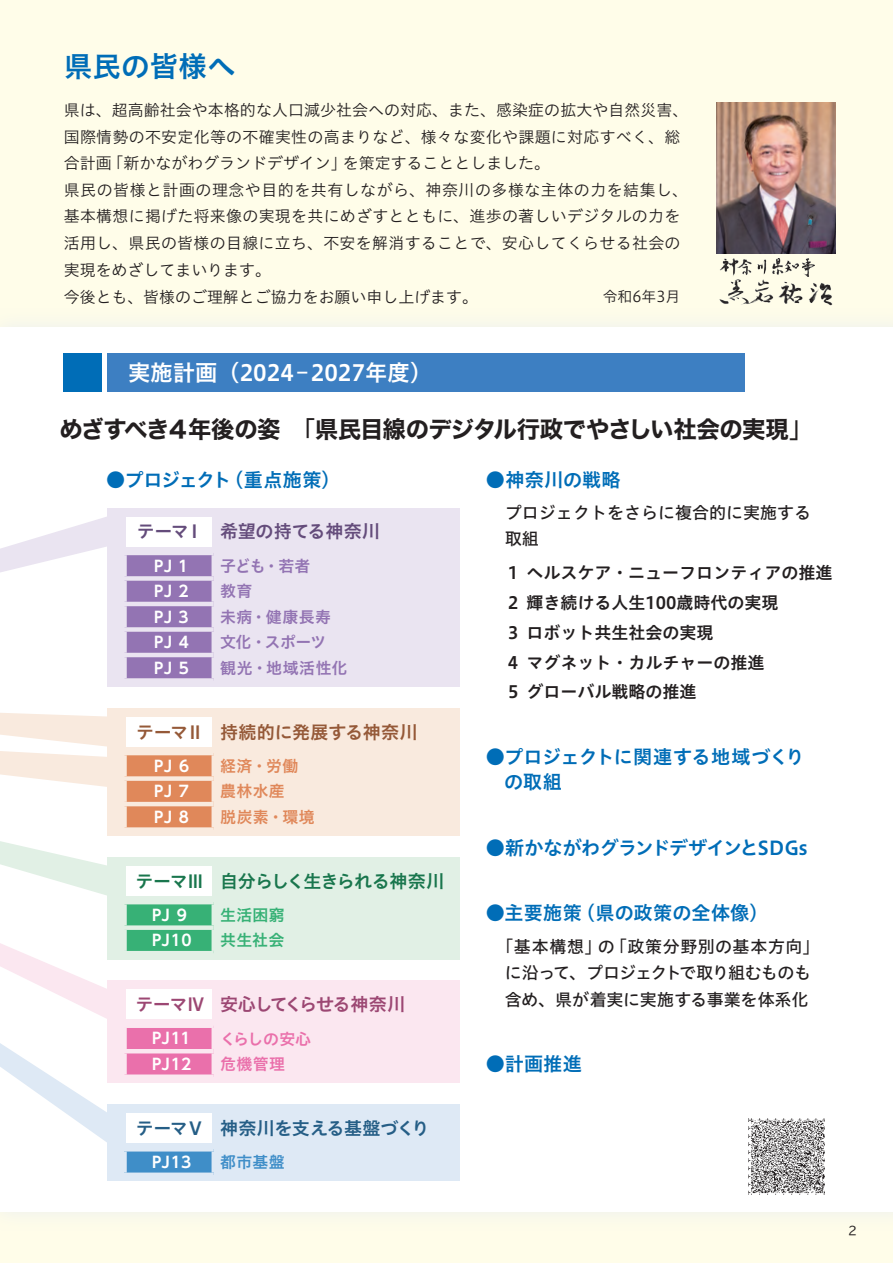
<style>
.page{position:relative;width:893px;height:1263px;background:#fffde9}
.page>*{position:absolute;margin:0;border:0;box-sizing:border-box;transform-origin:0 0}
.t1{font:28.65px "Hiragino UD Sans Std N W6";color:#006db7}
.t2{font:23.4px "Hiragino Sans W7";letter-spacing:-.03em;color:#231f20}
.t3{font:22.35px "Hiragino UD Sans Std N W6";color:#fff}
.t4{font:19.2px/24.5px "Hiragino UD Sans Std N W6";letter-spacing:-.005em;color:#006db7}
.t5{font:19.2px "Hiragino UD Sans Std N W6";letter-spacing:-.03em;color:#006db7}
.t6{font:19.2px "Hiragino UD Sans Std N W6";letter-spacing:-.045em;color:#006db7}
.t7{font:18px "Hiragino UD Sans Std N W6";letter-spacing:-.04em;color:#19764d}
.t8{font:18px "Hiragino UD Sans Std N W6";letter-spacing:-.025em;color:#255e86}
.t9{font:18px "Hiragino UD Sans Std N W6";letter-spacing:-.01em;color:#955938}
.t10{font:18px "Hiragino UD Sans Std N W6";letter-spacing:-.06em;color:#9c4773}
.t11{font:18px "Hiragino UD Sans Std N W6";letter-spacing:-.015em;color:#644c7b}
.t12{font:16.95px/26.5px "Hiragino UD Sans Std N W5";color:#231f20;text-align:center}
.t13{font:16.95px/29.7px "Hiragino UD Sans Std N W6";color:#231f20}
.t14{font:15.9px/26.7px "Hiragino UD Sans Std N W3";letter-spacing:.02em;color:#231f20}
.t15{font:15.9px "Hiragino UD Sans Std N W6";letter-spacing:.015em;color:#9374b3}
.t16{font:15.9px "Hiragino UD Sans Std N W6";letter-spacing:.025em;color:#e0885a}
.t17{font:15.9px "Hiragino UD Sans Std N W6";color:#ea70ab}
.t18{font:15.9px "Hiragino UD Sans Std N W6";letter-spacing:.015em;color:#37b176}
.t19{font:15.9px "Hiragino UD Sans Std N W6";color:#3f8ec8}
.t20{font:700 15.45px "UD Shin Go NT Pr 6 N De";letter-spacing:.005em;color:#fff}
.t21{font:11.7px "TBUD Go Std";color:#231f20}
.s1{font-size:16.95px}
.s2{font-size:14.85px}
.s3{font-family:"Hiragino UD Sans Std N W6"}
</style>
<div class="page">
<div style="left:0;top:308px;width:893px;height:924px;background:#fbfaea"></div>
<div style="left:0;top:327px;width:893px;height:885px;background:#fff"></div>
<div style="left:107px;top:508px;width:353px;height:179px;background:#eae4f1"></div>
<div style="left:107px;top:708px;width:353px;height:128px;background:#f9eade"></div>
<div style="left:107px;top:857px;width:353px;height:102px;background:#e1f0e5"></div>
<div style="left:107px;top:981px;width:353px;height:102px;background:#fbe7f0"></div>
<div style="left:107px;top:1104px;width:353px;height:77px;background:#dee9f5"></div>
<div style="left:107px;top:353px;width:638px;height:38px;background:#3d7fc2"></div>
<div style="left:63px;top:353px;width:39px;height:38px;background:#006db7"></div>
<div style="left:126px;top:517px;width:86px;height:29px;background:#fff"></div>
<div style="left:127px;top:555px;width:85px;height:123px;background:#9374b3"></div>
<div style="left:122px;top:576px;width:92px;height:5px;background:#eae4f1"></div>
<hr style="left:122px;top:602px;width:92px;height:4px;background:#eae4f1">
<div style="left:122px;top:627px;width:92px;height:5px;background:#eae4f1"></div>
<hr style="left:122px;top:653px;width:92px;height:4px;background:#eae4f1">
<div style="left:127px;top:755px;width:85px;height:72px;background:#e0885a"></div>
<div style="left:122px;top:776px;width:92px;height:5px;background:#f9eade"></div>
<hr style="left:122px;top:802px;width:92px;height:4px;background:#f9eade">
<div style="left:126px;top:717px;width:86px;height:29px;background:#fff"></div>
<div style="left:127px;top:904px;width:85px;height:47px;background:#37b176"></div>
<div style="left:122px;top:925px;width:92px;height:5px;background:#e1f0e5"></div>
<div style="left:126px;top:866px;width:86px;height:30px;background:#fff"></div>
<div style="left:127px;top:1028px;width:85px;height:46px;background:#ea70ab"></div>
<hr style="left:122px;top:1049px;width:92px;height:4px;background:#fbe7f0">
<div style="left:126px;top:989px;width:86px;height:30px;background:#fff"></div>
<div style="left:124px;top:1149px;width:90px;height:26px;background:#3f8ec8"></div>
<hr style="left:122px;top:1147px;width:92px;height:4px;background:#dee9f5">
<div style="left:122px;top:1151px;width:5px;height:21px;background:#dee9f5"></div>
<hr style="left:212px;top:1151px;width:4px;height:21px;background:#dee9f5">
<div style="left:122px;top:1172px;width:92px;height:5px;background:#dee9f5"></div>
<div style="left:126px;top:1113px;width:86px;height:30px;background:#fff"></div>
<img style="left:716px;top:102px;width:120px;height:151px">
<svg style="left:0;top:1043px;width:107px;height:99px"></svg>
<svg style="left:0;top:943px;width:107px;height:76px"></svg>
<svg style="left:0;top:841px;width:107px;height:55px"></svg>
<svg style="left:0;top:517px;width:107px;height:55px"></svg>
<svg style="left:0;top:713px;width:107px;height:74px"></svg>
<img style="left:720px;top:258px;width:94px;height:19px">
<img style="left:719px;top:279px;width:114px;height:26px">
<img style="left:748px;top:1118px;width:77px;height:77px">
<h1 class="t1" style="left:64px;top:45px;width:174px">県民の皆様へ</h1>
<p class="t14" style="left:64px;top:96px;width:626px">県は、超高齢社会や本格的な人口減少社会への対応、また、感染症の拡大や自然災害、国際情勢の不安定化等の不確実性の高まりなど、様々な変化や課題に対応すべく、総合計画「新かながわグランドデザイン」を策定することとしました。<br>県民の皆様と計画の理念や目的を共有しながら、神奈川の多様な主体の力を結集し、基本構想に掲げた将来像の実現を共にめざすとともに、進歩の著しいデジタルの力を活用し、県民の皆様の目線に立ち、不安を解消することで、安心してくらせる社会の実現をめざしてまいります。<br>今後とも、皆様のご理解とご協力をお願い申し上げます。<span class="s1">　　 　　　 　　</span><span class="s2">令和6年3月</span></p>
<h3 class="t3" style="left:128px;top:355px;width:305px">実施計画（2024-2027年度）</h3>
<h2 class="t2" style="left:59px;top:411px;width:754px">めざすべき４年後の姿　<span class="s3">「</span>県民目線のデジタル行政でやさしい社会の実現<span class="s3">」</span></h2>
<p class="t6" style="left:106px;top:465px;width:236px">●プロジェクト（重点施策）</p>
<p class="t11" style="left:137px;top:518px;width:245px">テーマⅠ 希望の持てる神奈川</p>
<p class="t20" style="left:154px;top:553px;width:38px">PJ１</p>
<p class="t15" style="left:220px;top:554px;width:92px">子ども・若者</p>
<p class="t20" style="left:154px;top:579px;width:39px">PJ ２</p>
<p class="t15" style="left:220px;top:579px;width:34px">教育</p>
<p class="t20" style="left:154px;top:604px;width:39px">PJ ３</p>
<p class="t15" style="left:220px;top:605px;width:112px">未病・健康長寿</p>
<p class="t20" style="left:154px;top:630px;width:39px">PJ ４</p>
<p class="t15" style="left:220px;top:630px;width:108px">文化・スポーツ</p>
<p class="t20" style="left:154px;top:655px;width:39px">PJ ５</p>
<p class="t15" style="left:220px;top:656px;width:129px">観光・地域活性化</p>
<p class="t9" style="left:136px;top:718px;width:283px">テーマⅡ 持続的に発展する神奈川</p>
<p class="t20" style="left:154px;top:753px;width:39px">PJ ６</p>
<p class="t16" style="left:220px;top:754px;width:80px">経済・労働</p>
<p class="t20" style="left:154px;top:779px;width:39px">PJ ７</p>
<p class="t16" style="left:220px;top:779px;width:66px">農林水産</p>
<p class="t20" style="left:154px;top:804px;width:39px">PJ ８</p>
<p class="t16" style="left:220px;top:805px;width:96px">脱炭素・環境</p>
<p class="t7" style="left:136px;top:867px;width:311px">テーマⅢ 自分らしく生きられる神奈川</p>
<p class="t20" style="left:152px;top:902px;width:39px">PJ ９</p>
<p class="t18" style="left:220px;top:903px;width:66px">生活困窮</p>
<p class="t20" style="left:152px;top:928px;width:41px">PJ10</p>
<p class="t18" style="left:220px;top:928px;width:66px">共生社会</p>
<p class="t10" style="left:135px;top:991px;width:272px">テーマⅣ 安心してくらせる神奈川</p>
<p class="t20" style="left:152px;top:1026px;width:40px">PJ11</p>
<p class="t17" style="left:220px;top:1026px;width:92px">くらしの安心</p>
<p class="t20" style="left:152px;top:1051px;width:41px">PJ12</p>
<p class="t17" style="left:220px;top:1052px;width:66px">危機管理</p>
<p class="t8" style="left:136px;top:1114px;width:295px">テーマⅤ 神奈川を支える基盤づくり</p>
<p class="t20" style="left:152px;top:1149px;width:41px">PJ13</p>
<p class="t19" style="left:220px;top:1150px;width:66px">都市基盤</p>
<p class="t4" style="left:486px;top:466px;width:136px">●神奈川の戦略</p>
<p class="t12" style="left:505px;top:498px;width:308px;text-align:left">プロジェクトをさらに複合的に実施する取組</p>
<p class="t13" style="left:505px;top:557px;width:329px">１ ヘルスケア・ニューフロンティアの推進<br>２ 輝き続ける人生100歳時代の実現<br>３ ロボット共生社会の実現<br>４ マグネット・カルチャーの推進<br>５ グローバル戦略の推進</p>
<p class="t4" style="left:504px;top:744px;width:302px;text-indent:-18px">●プロジェクトに関連する地域づくりの取組</p>
<p class="t5" style="left:486px;top:832px;width:323px">●新かながわグランドデザインとSDGs</p>
<p class="t4" style="left:486px;top:900px;width:284px">●主要施策（県の政策の全体像）</p>
<p class="t12" style="left:496px;top:932px;width:325px">「基本構想」の「政策分野別の基本方向」に沿って、プロジェクトで取り組むものも含め、県が着実に実施する事業を体系化</p>
<p class="t4" style="left:486px;top:1051px;width:98px">●計画推進</p>
<p class="t21" style="left:848px;top:1221px;width:10px">2</p>
</div>
